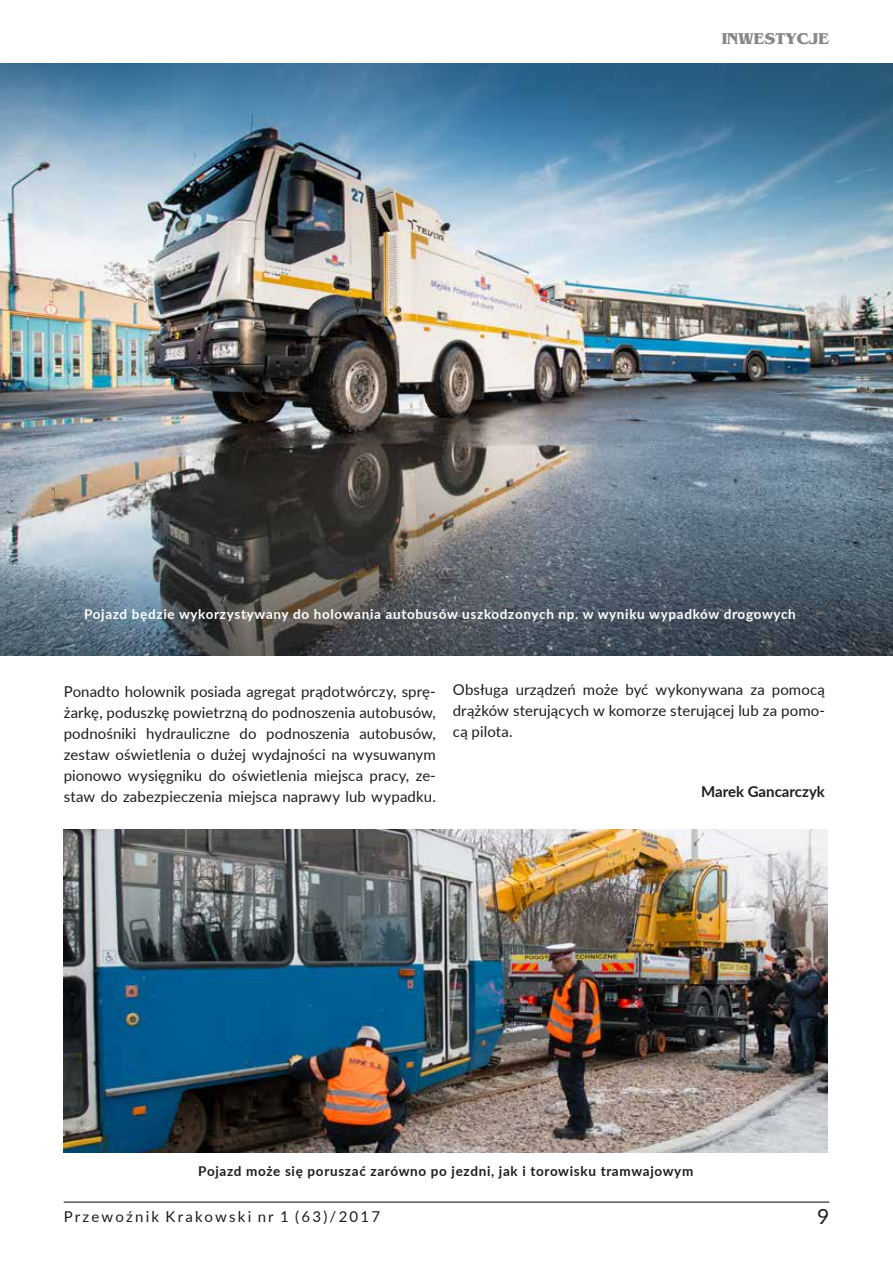
<style>
.page{position:relative;width:893px;height:1263px;background:#fff}
.page>*{position:absolute;margin:0;border:0;box-sizing:border-box;transform-origin:0 0}
.t1{font:21px "Lato";color:#1d1d1b}
.t2{font:700 16.5px "Bangkok";color:#878787}
.t3{font:15px/21px "Lato";letter-spacing:.01em;color:#1d1d1b;text-align:justify}
.t4{font:15px "Lato";letter-spacing:.15em;color:#1d1d1b}
.t5{font:700 15px "Lato";color:#1d1d1b}
.t6{font:700 13.5px "Lato";letter-spacing:.05em;color:#fff}
.t7{font:700 13.5px "Lato";letter-spacing:.05em;color:#1d1d1b}
</style>
<div class="page">
<hr style="left:64px;top:1201px;width:765px;height:2px;background:#1d1d1b">
<img style="left:64px;top:829px;width:764px;height:323px">
<img style="left:0;top:64px;width:893px;height:592px">
<p class="t2" style="left:722px;top:29px;width:109px">INWESTYCJE</p>
<p class="t6" style="left:84px;top:604px;width:713px">Pojazd będzie wykorzystywany do holowania autobusów uszkodzonych np. w wyniku wypadków drogowych</p>
<p class="t3" style="left:64px;top:680px;width:374px">Ponadto holownik posiada agregat prądotwórczy, sprę&shy;żarkę, poduszkę powietrzną do podnoszenia autobusów, podnośniki hydrauliczne do podnoszenia autobusów, zestaw oświetlenia o dużej wydajności na wysuwanym pionowo wysięgniku do oświetlenia miejsca pracy, ze&shy;staw do zabezpieczenia miejsca naprawy lub wypadku.</p>
<p class="t3" style="left:453px;top:679px;width:374px">Obsługa urządzeń może być wykonywana za pomocą drążków sterujących w komorze sterującej lub za pomo&shy;cą pilota.</p>
<p class="t5" style="left:701px;top:781px;width:125px">Marek Gancarczyk</p>
<p class="t7" style="left:198px;top:1161px;width:497px">Pojazd może się poruszać zarówno po jezdni, jak i torowisku tramwajowym</p>
<p class="t4" style="left:64px;top:1206px;width:318px">Przewoźnik Krakowski nr 1 (63)/2017</p>
<h1 class="t1" style="left:817px;top:1202px;width:14px">9</h1>
</div>
